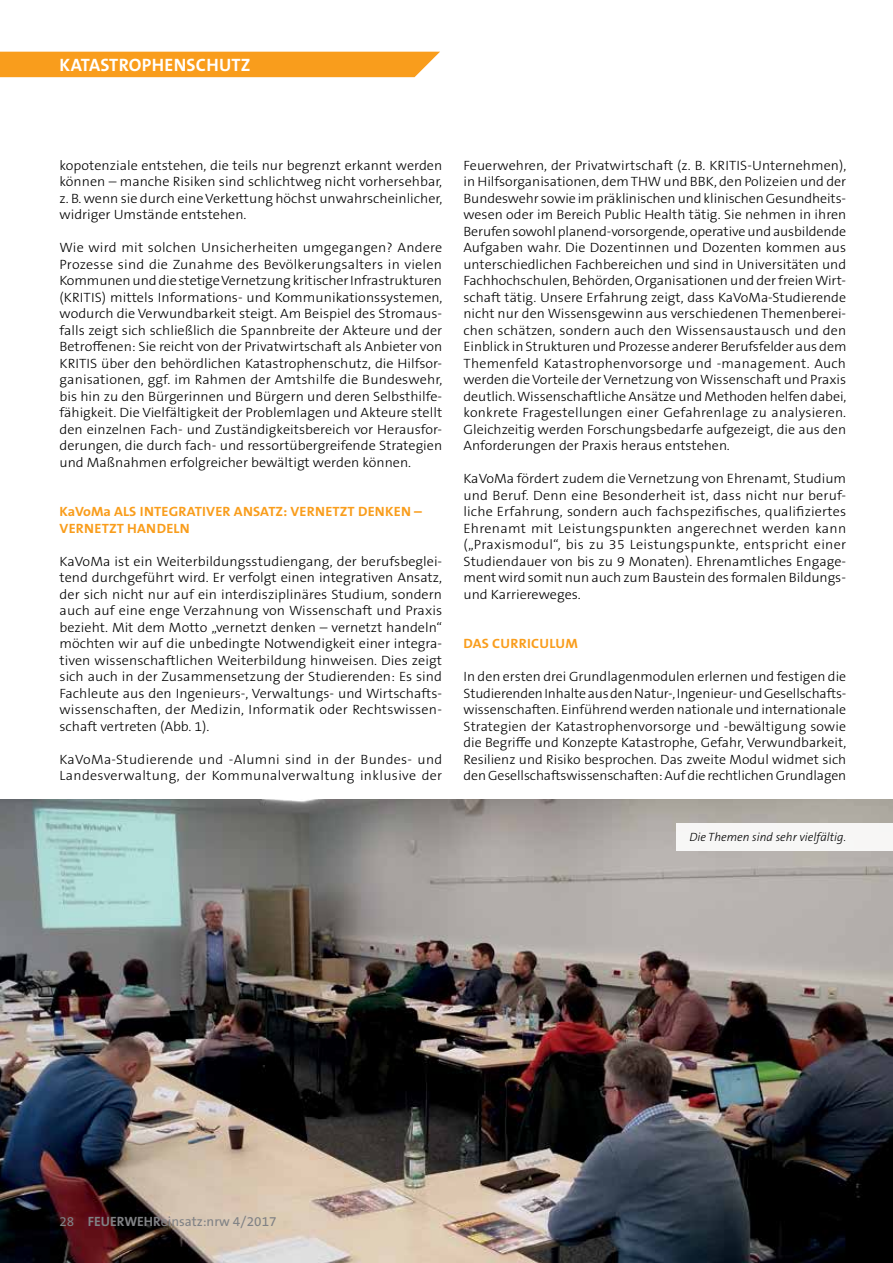
<style>
.page{position:relative;width:893px;height:1263px;background:#fff}
.page>*{position:absolute;margin:0;border:0;box-sizing:border-box;transform-origin:0 0}
.t1{font:700 18px "The Sans B W7";letter-spacing:.015em;color:#fff}
.t2{font:300 13.5px/16.5px "The Sans B W3";color:#000;text-align:justify;scale:1.05 1}
.t3{font:300 13.5px/16.5px "The Sans B W3";color:#000;text-align:justify;scale:1.04 1}
.t4{font:300 13.5px/16.5px "The Sans B W3";color:#000;text-align:justify}
.t5{font:300 13.5px/16.5px "The Sans B W3";letter-spacing:.025em;color:#000;scale:1.04 1}
.t6{font:700 13.5px/16.5px "The Sans B W7";letter-spacing:.015em;color:#f99d1c;scale:1.05 1}
.t7{font:13.5px "The Sans B W5 Plain";color:#808285}
.t8{font:italic 300 12px "The Sans B W3";color:#000}
.s1{font-family:"The Sans B W7";font-weight:700}
</style>
<div class="page">
<img style="left:0;top:799px;width:893px;height:464px">
<div style="left:676px;top:823px;width:217px;height:27px;background:#f7f6f6"></div>
<div style="left:0;top:52px;width:440px;height:25px;background:#f99d1c"></div>
<h1 class="t1" style="left:60px;top:53px;width:192px">KATASTROPHENSCHUTZ</h1>
<p class="t2" style="left:60px;top:157px;width:366px">kopotenziale entstehen, die teils nur begrenzt erkannt werden können – manche Risiken sind schlichtweg nicht vorhersehbar, z. B. wenn sie durch eine Verkettung höchst unwahrscheinlicher, widriger Umstände entstehen.</p>
<p class="t2" style="left:60px;top:239px;width:366px">Wie wird mit solchen Unsicherheiten umgegangen? Andere Prozesse sind die Zunahme des Bevölkerungsalters in vielen Kommunen und die stetige Vernetzung kritischer Infrastrukturen (KRITIS) mittels Informations- und Kommunikationssystemen, wodurch die Verwundbarkeit steigt. Am Beispiel des Stromaus&shy;falls zeigt sich schließlich die Spannbreite der Akteure und der Betroffenen: Sie reicht von der Privatwirtschaft als Anbieter von KRITIS über den behördlichen Katastrophenschutz, die Hilfsor&shy;ganisationen, ggf. im Rahmen der Amtshilfe die Bundeswehr, bis hin zu den Bürgerinnen und Bürgern und deren Selbsthilfe&shy;fähigkeit. Die Vielfältigkeit der Problemlagen und Akteure stellt den einzelnen Fach- und Zuständigkeitsbereich vor Herausfor&shy;derungen, die durch fach- und ressortübergreifende Strategien und Maßnahmen erfolgreicher bewältigt werden können.</p>
<p class="t6" style="left:60px;top:503px;width:347px">KaVoMa ALS INTEGRATIVER ANSATZ: VERNETZT DENKEN –<br>VERNETZT HANDELN</p>
<p class="t2" style="left:60px;top:553px;width:366px">KaVoMa ist ein Weiterbildungsstudiengang, der berufsbeglei&shy;tend durchgeführt wird. Er verfolgt einen integrativen Ansatz, der sich nicht nur auf ein interdisziplinäres Studium, sondern auch auf eine enge Verzahnung von Wissenschaft und Praxis bezieht. Mit dem Motto „vernetzt denken – vernetzt handeln“ möchten wir auf die unbedingte Notwendigkeit einer integra&shy;tiven wissenschaftlichen Weiterbildung hinweisen. Dies zeigt sich auch in der Zusammensetzung der Studierenden: Es sind Fachleute aus den Ingenieurs-, Verwaltungs- und Wirtschafts&shy;wissenschaften, der Medizin, Informatik oder Rechtswissen&shy;schaft vertreten (Abb. 1).</p>
<p class="t5" style="left:60px;top:751px;width:370px">KaVoMa-Studierende und -Alumni sind in der Bundes- und<br>Landesverwaltung, der Kommunalverwaltung inklusive der</p>
<p class="t3" style="left:463px;top:157px;width:370px">Feuerwehren, der Privatwirtschaft (z. B. KRITIS-Unternehmen), in Hilfsorganisationen, dem THW und BBK, den Polizeien und der Bundeswehr sowie im präklinischen und klinischen Gesundheits&shy;wesen oder im Bereich Public Health tätig. Sie nehmen in ihren Berufen sowohl planend-vorsorgende, operative und ausbildende Aufgaben wahr. Die Dozentinnen und Dozenten kommen aus unterschiedlichen Fachbereichen und sind in Universitäten und Fachhochschulen, Behörden, Organisationen und der freien Wirt&shy;schaft tätig. Unsere Erfahrung zeigt, dass KaVoMa-Studierende nicht nur den Wissensgewinn aus verschiedenen Themenberei&shy;chen schätzen, sondern auch den Wissensaustausch und den Einblick in Strukturen und Prozesse anderer Berufsfelder aus dem Themenfeld Katastrophenvorsorge und -management. Auch werden die Vorteile der Vernetzung von Wissenschaft und Praxis deutlich. Wissenschaftliche Ansätze und Methoden helfen dabei, konkrete Fragestellungen einer Gefahrenlage zu analysieren.<br>Gleichzeitig werden Forschungsbedarfe aufgezeigt, die aus den Anforderungen der Praxis heraus entstehen.</p>
<p class="t2" style="left:463px;top:470px;width:366px">KaVoMa fördert zudem die Vernetzung von Ehrenamt, Studium und Beruf. Denn eine Besonderheit ist, dass nicht nur beruf&shy;liche Erfahrung, sondern auch fachspezifisches, qualifiziertes Ehrenamt mit Leistungspunkten angerechnet werden kann („Praxismodul“, bis zu 35 Leistungspunkte, entspricht einer Studiendauer von bis zu 9 Monaten). Ehrenamtliches Engage&shy;ment wird somit nun auch zum Baustein des formalen Bildungs&shy;und Karriereweges.</p>
<p class="t6" style="left:464px;top:635px;width:110px">DAS CURRICULUM</p>
<p class="t4" style="left:463px;top:668px;width:384px">In den ersten drei Grundlagenmodulen erlernen und festigen die Studierenden Inhalte aus den Natur-, Ingenieur- und Gesellschafts&shy;wissenschaften. Einführend werden nationale und internationale Strategien der Katastrophenvorsorge und -bewältigung sowie die Begriffe und Konzepte Katastrophe, Gefahr, Verwundbarkeit, Resilienz und Risiko besprochen. Das zweite Modul widmet sich den Gesellschaftswissenschaften: Auf die rechtlichen Grundlagen</p>
<p class="t8" style="left:689px;top:830px;width:158px">Die Themen sind sehr vielfältig.</p>
<p class="t7" style="left:60px;top:1212px;width:218px">28 <span class="s1">FEUERWEHR</span>einsatz:nrw 4/2017</p>
</div>
